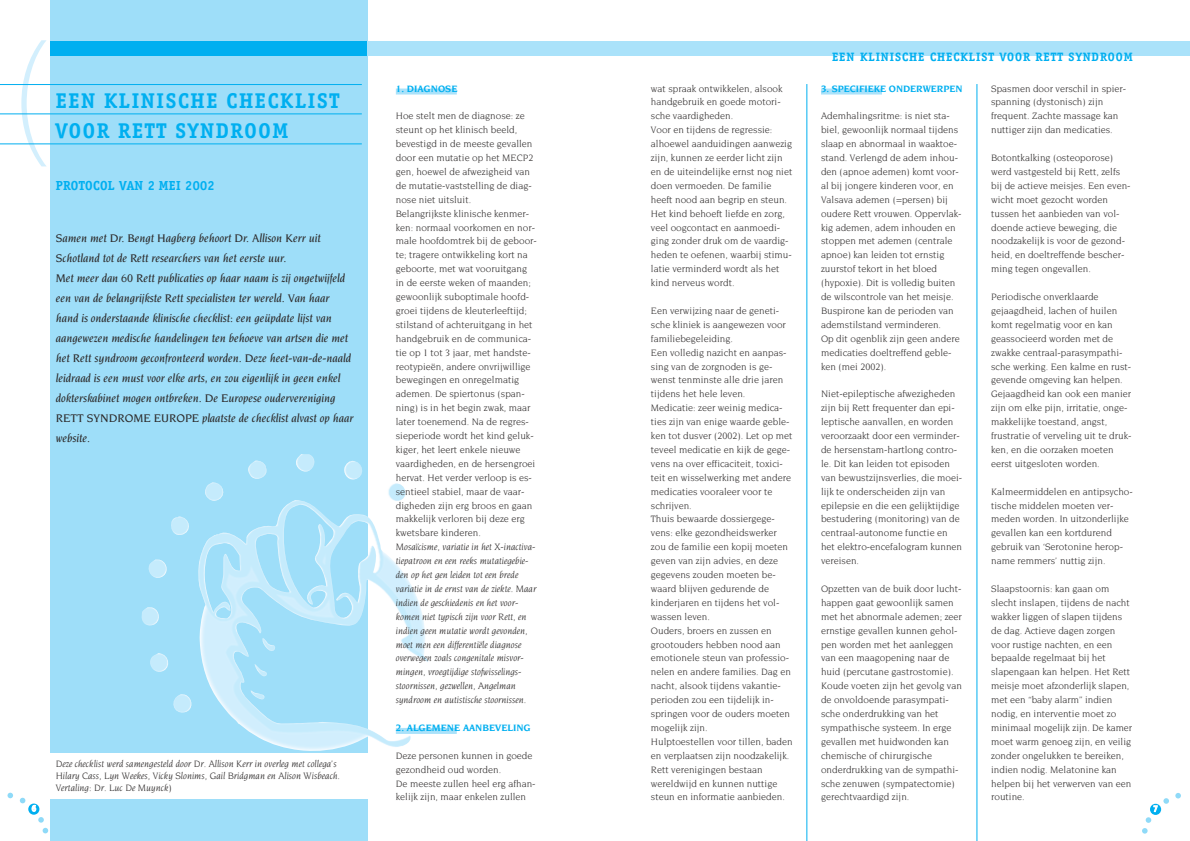
<style>
.page{position:relative;width:1190px;height:841px;background:#fff}
.page>*{position:absolute;margin:0;border:0;box-sizing:border-box;transform-origin:0 0}
.t1{font:300 137px "Gill Sans";color:#d3effd;scale:.75 1}
.t2{font:700 22px/30px "Officina Serif";letter-spacing:.08em;color:#00aff0}
.t3{font:700 13.5px "Officina Serif";letter-spacing:.025em;color:#00aff0}
.t4{font:700 12.5px "Officina Serif";letter-spacing:.08em;color:#00aff0}
.t5{font:italic 500 12px/20px "Novarese";color:#2c2929}
.t6{font:10px/13.9px "Novarese";color:#2c2929}
.t7{font:italic 10px/13.9px "Novarese";color:#2c2929}
.t8{font:700 10px "Novarese";color:#00aff0}
.t9{font:700 9px "Officina Sans";color:#fff}
</style>
<div class="page">
<div style="left:50px;top:0;width:318px;height:841px;background:#9edef9"></div>
<div style="left:1150px;top:804px;width:11px;height:11px;background:#00aff0;border-radius:50%"></div>
<svg style="left:1175px;top:793px;width:6px;height:5px"></svg>
<svg style="left:1163px;top:798px;width:6px;height:6px"></svg>
<svg style="left:1142px;top:817px;width:9px;height:17px"></svg>
<hr style="left:821px;top:89px;width:61px;height:3px;background:#aae2fa">
<hr style="left:821px;top:92px;width:61px;height:3px;background:#aae2fa">
<div style="left:28px;top:804px;width:11px;height:11px;background:#00aff0;border-radius:50%"></div>
<svg style="left:8px;top:793px;width:5px;height:5px"></svg>
<svg style="left:20px;top:798px;width:5px;height:5px"></svg>
<svg style="left:38px;top:817px;width:10px;height:16px"></svg>
<div style="left:50px;top:42px;width:318px;height:14px;background:#00aff0"></div>
<div style="left:368px;top:42px;width:822px;height:14px;background:#aae2fa"></div>
<hr style="left:0;top:84px;width:362px;height:1px;background:#00aff0">
<hr style="left:0;top:113px;width:362px;height:1px;background:#00aff0">
<hr style="left:0;top:143px;width:362px;height:1px;background:#00aff0">
<hr style="left:807px;top:84px;width:1px;height:757px;background:#00aff0">
<hr style="left:977px;top:84px;width:1px;height:757px;background:#00aff0">
<div style="left:50px;top:753px;width:318px;height:45px;background:#fff"></div>
<img style="left:167px;top:454px;width:261px;height:297px">
<hr style="left:396px;top:89px;width:61px;height:3px;background:#aae2fa">
<hr style="left:396px;top:92px;width:61px;height:3px;background:#aae2fa">
<hr style="left:396px;top:728px;width:61px;height:3px;background:#aae2fa">
<hr style="left:396px;top:731px;width:61px;height:3px;background:#aae2fa">
<h1 class="t1" style="left:13px;top:42px;width:47px">(</h1>
<h2 class="t2" style="left:56px;top:87px;width:285px">EEN KLINISCHE CHECKLIST<br>VOOR RETT SYNDROOM</h2>
<h3 class="t3" style="left:56px;top:180px;width:160px">PROTOCOL VAN 2 MEI 2002</h3>
<p class="t5" style="left:56px;top:229px;width:299px">Samen met Dr. Bengt Hagberg behoort Dr. Allison Kerr uit Schotland tot de Rett researchers van het eerste uur.<br>Met meer dan 60 Rett publicaties op haar naam is zij ongetwijfeld een van de belangrijkste Rett specialisten ter wereld. Van haar hand is onderstaande klinische checklist: een geüpdate lijst van aangewezen medische handelingen ten behoeve van artsen die met het Rett syndroom geconfronteerd worden. Deze heet-van-de-naald leidraad is een must voor elke arts, en zou eigenlijk in geen enkel dokterskabinet mogen ontbreken. De Europese oudervereniging RETT SYNDROME EUROPE plaatste de checklist alvast op haar website.</p>
<p class="t9" style="left:32px;top:805px;width:6px">6</p>
<p class="t7" style="left:56px;top:759px;width:286px;line-height:12px">Deze checklist werd samengesteld door Dr. Allison Kerr in overleg met collega’s<br>Hilary Cass, Lyn Weekes, Vicky Slonims, Gail Bridgman en Alison Wisbeach.<br>Vertaling: Dr. Luc De Muynck)</p>
<p class="t8" style="left:396px;top:84px;width:63px">1. DIAGNOSE</p>
<p class="t6" style="left:396px;top:110px;width:143px">Hoe stelt men de diagnose: ze steunt op het klinisch beeld, bevestigd in de meeste gevallen door een mutatie op het MECP2 gen, hoewel de afwezigheid van de mutatie-vaststelling de diag&shy;nose niet uitsluit.<br>Belangrijkste klinische kenmer&shy;ken: normaal voorkomen en nor&shy;male hoofdomtrek bij de geboor&shy;te; tragere ontwikkeling kort na geboorte, met wat vooruitgang in de eerste weken of maanden; gewoonlijk suboptimale hoofd&shy;groei tijdens de kleuterleeftijd; stilstand of achteruitgang in het handgebruik en de communica&shy;tie op 1 tot 3 jaar, met handste&shy;reotypieën, andere onvrijwillige bewegingen en onregelmatig ademen. De spiertonus (span&shy;ning) is in het begin zwak, maar later toenemend. Na de regres&shy;sieperiode wordt het kind geluk&shy;kiger, het leert enkele nieuwe vaardigheden, en de hersengroei hervat. Het verder verloop is es&shy;sentieel stabiel, maar de vaar&shy;digheden zijn erg broos en gaan makkelijk verloren bij deze erg kwetsbare kinderen.</p>
<p class="t7" style="left:396px;top:541px;width:142px">Mosaïcisme, variatie in het X-inactiva&shy;tiepatroon en een reeks mutatiegebie&shy;den op het gen leiden tot een brede variatie in de ernst van de ziekte. Maar indien de geschiedenis en het voor&shy;komen niet typisch zijn voor Rett, en indien geen mutatie wordt gevonden, moet men een differentiële diagnose overwegen zoals congenitale misvor&shy;mingen, vroegtijdige stofwisselings&shy;stoornissen, gezwellen, Angelman syndroom en autistische stoornissen.</p>
<p class="t8" style="left:396px;top:723px;width:136px">2. ALGEMENE AANBEVELING</p>
<p class="t6" style="left:396px;top:749px;width:141px">Deze personen kunnen in goede gezondheid oud worden.<br>De meeste zullen heel erg afhan&shy;kelijk zijn, maar enkelen zullen</p>
<p class="t6" style="left:651px;top:82px;width:143px">wat spraak ontwikkelen, alsook handgebruik en goede motori&shy;sche vaardigheden.<br>Voor en tijdens de regressie: alhoewel aanduidingen aanwezig zijn, kunnen ze eerder licht zijn en de uiteindelijke ernst nog niet doen vermoeden. De familie heeft nood aan begrip en steun.<br>Het kind behoeft liefde en zorg, veel oogcontact en aanmoedi&shy;ging zonder druk om de vaardig&shy;heden te oefenen, waarbij stimu&shy;latie verminderd wordt als het kind nerveus wordt.</p>
<p class="t6" style="left:651px;top:304px;width:143px">Een verwijzing naar de geneti&shy;sche kliniek is aangewezen voor familiebegeleiding.<br>Een volledig nazicht en aanpas&shy;sing van de zorgnoden is ge&shy;wenst tenminste alle drie jaren tijdens het hele leven.<br>Medicatie: zeer weinig medica&shy;ties zijn van enige waarde geble&shy;ken tot dusver (2002). Let op met teveel medicatie en kijk de gege&shy;vens na over efficaciteit, toxici&shy;teit en wisselwerking met andere medicaties vooraleer voor te schrijven.<br>Thuis bewaarde dossiergege&shy;vens: elke gezondheidswerker zou de familie een kopij moeten geven van zijn advies, en deze gegevens zouden moeten be&shy;waard blijven gedurende de kinderjaren en tijdens het vol&shy;wassen leven.<br>Ouders, broers en zussen en grootouders hebben nood aan emotionele steun van professio&shy;nelen en andere families. Dag en nacht, alsook tijdens vakantie&shy;perioden zou een tijdelijk in&shy;springen voor de ouders moeten mogelijk zijn.<br>Hulptoestellen voor tillen, baden en verplaatsen zijn noodzakelijk.<br>Rett verenigingen bestaan wereldwijd en kunnen nuttige steun en informatie aanbieden.</p>
<p class="t4" style="left:832px;top:52px;width:302px">EEN KLINISCHE CHECKLIST VOOR RETT SYNDROOM</p>
<p class="t8" style="left:821px;top:84px;width:143px">3. SPECIFIEKE ONDERWERPEN</p>
<p class="t6" style="left:821px;top:110px;width:142px">Ademhalingsritme: is niet sta&shy;biel, gewoonlijk normaal tijdens slaap en abnormaal in waaktoe&shy;stand. Verlengd de adem inhou&shy;den (apnoe ademen) komt voor&shy;al bij jongere kinderen voor, en<br>Valsava ademen (=persen) bij oudere Rett vrouwen. Oppervlak&shy;kig ademen, adem inhouden en stoppen met ademen (centrale apnoe) kan leiden tot ernstig zuurstof tekort in het bloed (hypoxie). Dit is volledig buiten de wilscontrole van het meisje.<br>Buspirone kan de perioden van ademstilstand verminderen.<br>Op dit ogenblik zijn geen andere medicaties doeltreffend geble&shy;ken (mei 2002).</p>
<p class="t6" style="left:821px;top:388px;width:143px">Niet-epileptische afwezigheden zijn bij Rett frequenter dan epi&shy;leptische aanvallen, en worden veroorzaakt door een verminder&shy;de hersenstam-hartlong contro&shy;le. Dit kan leiden tot episoden van bewustzijnsverlies, die moei&shy;lijk te onderscheiden zijn van epilepsie en die een gelijktijdige bestudering (monitoring) van de centraal-autonome functie en het elektro-encefalogram kunnen vereisen.</p>
<p class="t6" style="left:821px;top:582px;width:142px">Opzetten van de buik door lucht&shy;happen gaat gewoonlijk samen met het abnormale ademen; zeer ernstige gevallen kunnen gehol&shy;pen worden met het aanleggen van een maagopening naar de huid (percutane gastrostomie).<br>Koude voeten zijn het gevolg van de onvoldoende parasympati&shy;sche onderdrukking van het sympathische systeem. In erge gevallen met huidwonden kan chemische of chirurgische onderdrukking van de sympathi&shy;sche zenuwen (sympatectomie) gerechtvaardigd zijn.</p>
<p class="t6" style="left:991px;top:82px;width:137px">Spasmen door verschil in spier&shy;spanning (dystonisch) zijn frequent. Zachte massage kan nuttiger zijn dan medicaties.</p>
<p class="t6" style="left:991px;top:151px;width:141px">Botontkalking (osteoporose) werd vastgesteld bij Rett, zelfs bij de actieve meisjes. Een even&shy;wicht moet gezocht worden tussen het aanbieden van vol&shy;doende actieve beweging, die noodzakelijk is voor de gezond&shy;heid, en doeltreffende bescher&shy;ming tegen ongevallen.</p>
<p class="t6" style="left:991px;top:290px;width:142px">Periodische onverklaarde gejaagdheid, lachen of huilen komt regelmatig voor en kan geassocieerd worden met de zwakke centraal-parasympathi&shy;sche werking. Een kalme en rust&shy;gevende omgeving kan helpen.<br>Gejaagdheid kan ook een manier zijn om elke pijn, irritatie, onge&shy;makkelijke toestand, angst, frustratie of verveling uit te druk&shy;ken, en die oorzaken moeten eerst uitgesloten worden.</p>
<p class="t6" style="left:991px;top:485px;width:143px">Kalmeermiddelen en antipsycho&shy;tische middelen moeten ver&shy;meden worden. In uitzonderlijke gevallen kan een kortdurend gebruik van ‘Serotonine herop&shy;name remmers’ nuttig zijn.</p>
<p class="t6" style="left:991px;top:582px;width:143px">Slaapstoornis: kan gaan om slecht inslapen, tijdens de nacht wakker liggen of slapen tijdens de dag. Actieve dagen zorgen voor rustige nachten, en een bepaalde regelmaat bij het slapengaan kan helpen. Het Rett meisje moet afzonderlijk slapen, met een “baby alarm” indien nodig, en interventie moet zo minimaal mogelijk zijn. De kamer moet warm genoeg zijn, en veilig zonder ongelukken te bereiken, indien nodig. Melatonine kan helpen bij het verwerven van een routine.</p>
<p class="t9" style="left:1153px;top:805px;width:6px">7</p>
</div>
